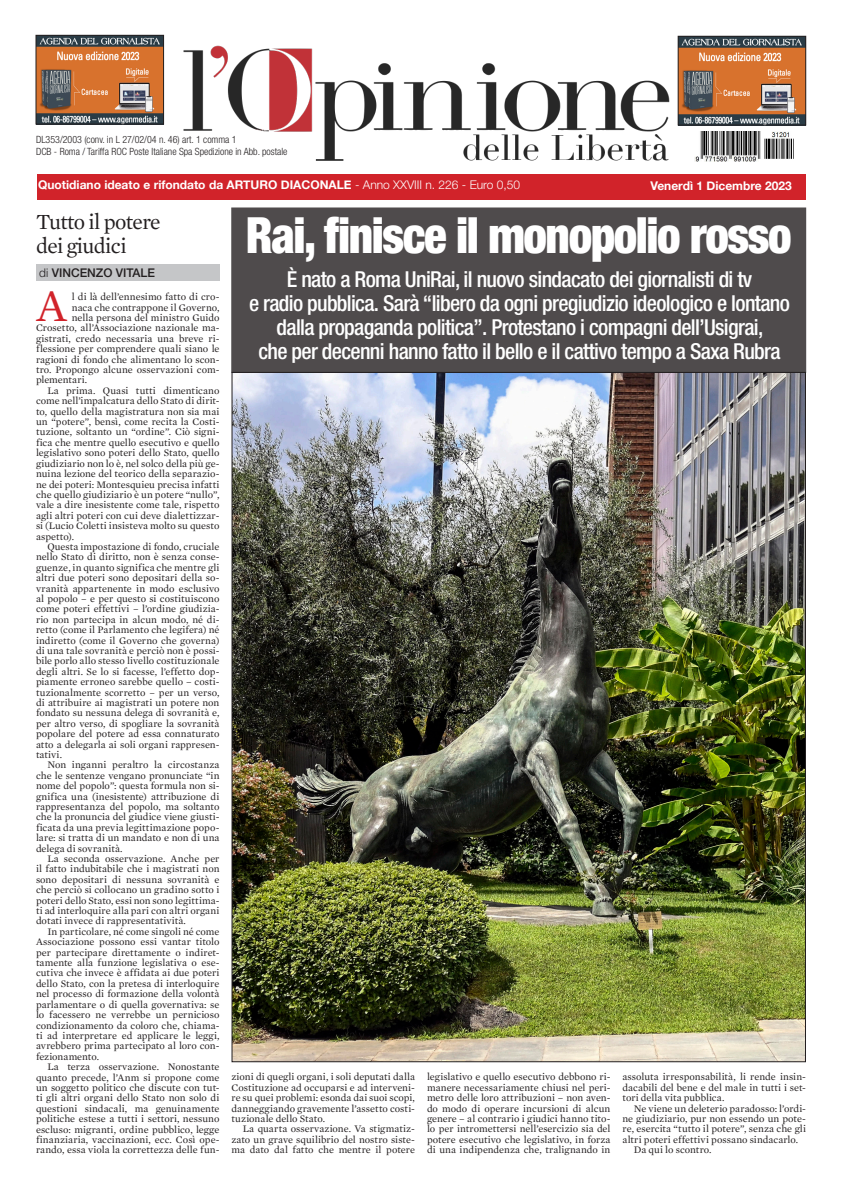
<style>
.page{position:relative;width:842px;height:1191px;background:#fff}
.page>*{position:absolute;margin:0;border:0;box-sizing:border-box;transform-origin:0 0}
.t1{font:900 condensed 50px "Helvetica Neue LT Std";letter-spacing:-.03em;color:#fff;scale:.94 1}
.t2{font:46.2px "Mercury Text G1";color:#d1232a}
.t3{font:500 condensed 22px/24px "Helvetica Neue LT Std";letter-spacing:-.03em;color:#fff;text-align:center}
.t4{font:22px "Mercury Text G1";letter-spacing:-.03em;color:#231f20}
.t5{font:700 12px "Helvetica Neue";color:#fff}
.t6{font:500 12px "Helvetica Neue";color:#231f20}
.t7{font:10.2px/10.4px "Mercury Text G1";color:#231f20;text-align:justify}
.t8{font:300 condensed 10px "Helvetica Neue LT Std";color:#231f20}
.s1{font-weight:300}
</style>
<div class="page">
<img style="left:38px;top:37px;width:124px;height:85px">
<div style="left:36px;top:35px;width:128px;height:89px;border:1px solid #231f20"></div>
<img style="left:183px;top:45px;width:487px;height:116px">
<div style="left:36px;top:174px;width:769px;height:25px;background:#d1232a"></div>
<div style="left:36px;top:265px;width:183px;height:16px;background:#c5c6c8"></div>
<img style="left:694px;top:132px;width:100px;height:30px">
<img style="left:680px;top:38px;width:124px;height:85px">
<div style="left:678px;top:36px;width:128px;height:89px;border:1px solid #231f20"></div>
<img style="left:233px;top:374px;width:571px;height:686px">
<div style="left:232px;top:208px;width:574px;height:164px;background:#4f4b4c"></div>
<div style="left:231px;top:207px;width:575px;height:166px;border:1px solid #231f20"></div>
<p class="t8" style="left:36px;top:134px;width:202px">DL353/2003 (conv. in L 27/02/04 n. 46) art. 1 comma 1</p>
<p class="t8" style="left:36px;top:146px;width:253px">DCB - Roma / Tariffa ROC Poste Italiane Spa Spedizione in Abb. postale</p>
<p class="t5" style="left:38px;top:177px;width:484px">Quotidiano ideato e rifondato da ARTURO DIACONALE <span class="s1">- Anno XXVIII n. 226 - Euro 0,50</span></p>
<p class="t5" style="left:650px;top:178px;width:143px">Venerdì 1 Dicembre 2023</p>
<p class="t4" style="left:36px;top:208px;width:126px">Tutto il potere</p>
<p class="t4" style="left:36px;top:232px;width:92px">dei giudici</p>
<p class="t6" style="left:39px;top:266px;width:117px"><span class="s1">di</span> VINCENZO VITALE</p>
<p class="t3" style="left:287px;top:267px;width:467px">È nato a Roma UniRai, il nuovo sindacato dei giornalisti di tv</p>
<p class="t3" style="left:249px;top:291px;width:542px">e radio pubblica. Sarà “libero da ogni pregiudizio ideologico e lontano dalla propaganda politica”. Protestano i compagni dell’Usigrai,</p>
<p class="t3" style="left:259px;top:339px;width:523px">che per decenni hanno fatto il bello e il cattivo tempo a Saxa Rubra</p>
<p class="t1" style="left:246px;top:204px;width:582px">Rai, finisce il monopolio rosso</p>
<p class="t2" style="left:36px;top:278px;width:33px">A</p>
<p class="t7" style="left:72px;top:292px;width:149px">l di là dell’ennesimo fatto di cro-</p>
<p class="t7" style="left:72px;top:302px;width:149px">naca che contrappone il Governo,</p>
<p class="t7" style="left:72px;top:312px;width:149px">nella persona del ministro Guido</p>
<p class="t7" style="left:36px;top:323px;width:185px">Crosetto, all’Associazione nazionale ma-</p>
<p class="t7" style="left:36px;top:333px;width:185px">gistrati, credo necessaria una breve ri-</p>
<p class="t7" style="left:36px;top:344px;width:185px">flessione per comprendere quali siano le</p>
<p class="t7" style="left:36px;top:354px;width:185px">ragioni di fondo che alimentano lo scon-</p>
<p class="t7" style="left:36px;top:364px;width:185px">tro. Propongo alcune osservazioni com-</p>
<p class="t7" style="left:36px;top:375px;width:53px">plementari.</p>
<p class="t7" style="left:36px;top:385px;width:185px;text-indent:11px">La prima. Quasi tutti dimenticano come nell’impalcatura dello Stato di dirit&shy;to, quello della magistratura non sia mai un “potere”, bensì, come recita la Costi&shy;tuzione, soltanto un “ordine”. Ciò signi&shy;fica che mentre quello esecutivo e quello legislativo sono poteri dello Stato, quello giudiziario non lo è, nel solco della più ge&shy;nuina lezione del teorico della separazio&shy;ne dei poteri: Montesquieu precisa infatti che quello giudiziario è un potere “nullo”, vale a dire inesistente come tale, rispetto agli altri poteri con cui deve dialettizzar&shy;si (Lucio Coletti insisteva molto su questo aspetto).</p>
<p class="t7" style="left:36px;top:541px;width:185px;text-indent:11px">Questa impostazione di fondo, cruciale nello Stato di diritto, non è senza conse&shy;guenze, in quanto significa che mentre gli altri due poteri sono depositari della so&shy;vranità appartenente in modo esclusivo al popolo – e per questo si costituiscono come poteri effettivi – l’ordine giudizia&shy;rio non partecipa in alcun modo, né di&shy;retto (come il Parlamento che legifera) né indiretto (come il Governo che governa) di una tale sovranità e perciò non è possi&shy;bile porlo allo stesso livello costituzionale degli altri. Se lo si facesse, l’effetto dop&shy;piamente erroneo sarebbe quello – costi&shy;tuzionalmente scorretto – per un verso, di attribuire ai magistrati un potere non fondato su nessuna delega di sovranità e, per altro verso, di spogliare la sovranità popolare del potere ad essa connaturato atto a delegarla ai soli organi rappresen&shy;tativi.</p>
<p class="t7" style="left:36px;top:760px;width:185px;text-indent:11px">Non inganni peraltro la circostanza che le sentenze vengano pronunciate “in nome del popolo”: questa formula non si&shy;gnifica una (inesistente) attribuzione di rappresentanza del popolo, ma soltanto che la pronuncia del giudice viene giusti&shy;ficata da una previa legittimazione popo&shy;lare: si tratta di un mandato e non di una delega di sovranità.</p>
<p class="t7" style="left:36px;top:853px;width:185px;text-indent:11px">La seconda osservazione. Anche per il fatto indubitabile che i magistrati non sono depositari di nessuna sovranità e che perciò si collocano un gradino sotto i poteri dello Stato, essi non sono legittima&shy;ti ad interloquire alla pari con altri organi dotati invece di rappresentatività.</p>
<p class="t7" style="left:36px;top:926px;width:185px;text-indent:11px">In particolare, né come singoli né come Associazione possono essi vantar titolo per partecipare direttamente o indiret&shy;tamente alla funzione legislativa o ese&shy;cutiva che invece è affidata ai due poteri dello Stato, con la pretesa di interloquire nel processo di formazione della volontà parlamentare o di quella governativa: se lo facessero ne verrebbe un pernicioso condizionamento da coloro che, chiama&shy;ti ad interpretare ed applicare le leggi, avrebbero prima partecipato al loro con&shy;fezionamento.</p>
<p class="t7" style="left:36px;top:1061px;width:185px;text-indent:11px">La terza osservazione. Nonostante quanto precede, l’Anm si propone come un soggetto politico che discute con tut&shy;ti gli altri organi dello Stato non solo di questioni sindacali, ma genuinamente politiche estese a tutti i settori, nessuno escluso: migranti, ordine pubblico, legge finanziaria, vaccinazioni, ecc. Così ope&shy;rando, essa viola la correttezza delle fun-</p>
<p class="t7" style="left:231px;top:1071px;width:185px">zioni di quegli organi, i soli deputati dalla Costituzione ad occuparsi e ad interveni&shy;re su quei problemi: esonda dai suoi scopi, danneggiando gravemente l’assetto costi&shy;tuzionale dello Stato.</p>
<p class="t7" style="left:231px;top:1123px;width:185px;text-indent:11px">La quarta osservazione. Va stigmatiz&shy;zato un grave squilibrio del nostro siste&shy;ma dato dal fatto che mentre il potere</p>
<p class="t7" style="left:427px;top:1071px;width:185px">legislativo e quello esecutivo debbono ri&shy;manere necessariamente chiusi nel peri&shy;metro delle loro attribuzioni – non aven&shy;do modo di operare incursioni di alcun genere – al contrario i giudici hanno tito&shy;lo per intromettersi nell’esercizio sia del potere esecutivo che legislativo, in forza di una indipendenza che, tralignando in</p>
<p class="t7" style="left:622px;top:1071px;width:185px">assoluta irresponsabilità, li rende insin&shy;dacabili del bene e del male in tutti i set&shy;tori della vita pubblica.</p>
<p class="t7" style="left:622px;top:1103px;width:185px;text-indent:11px">Ne viene un deleterio paradosso: l’ordi&shy;ne giudiziario, pur non essendo un pote&shy;re, esercita “tutto il potere”, senza che gli altri poteri effettivi possano sindacarlo.</p>
<p class="t7" style="left:634px;top:1144px;width:79px">Da qui lo scontro.</p>
</div>
